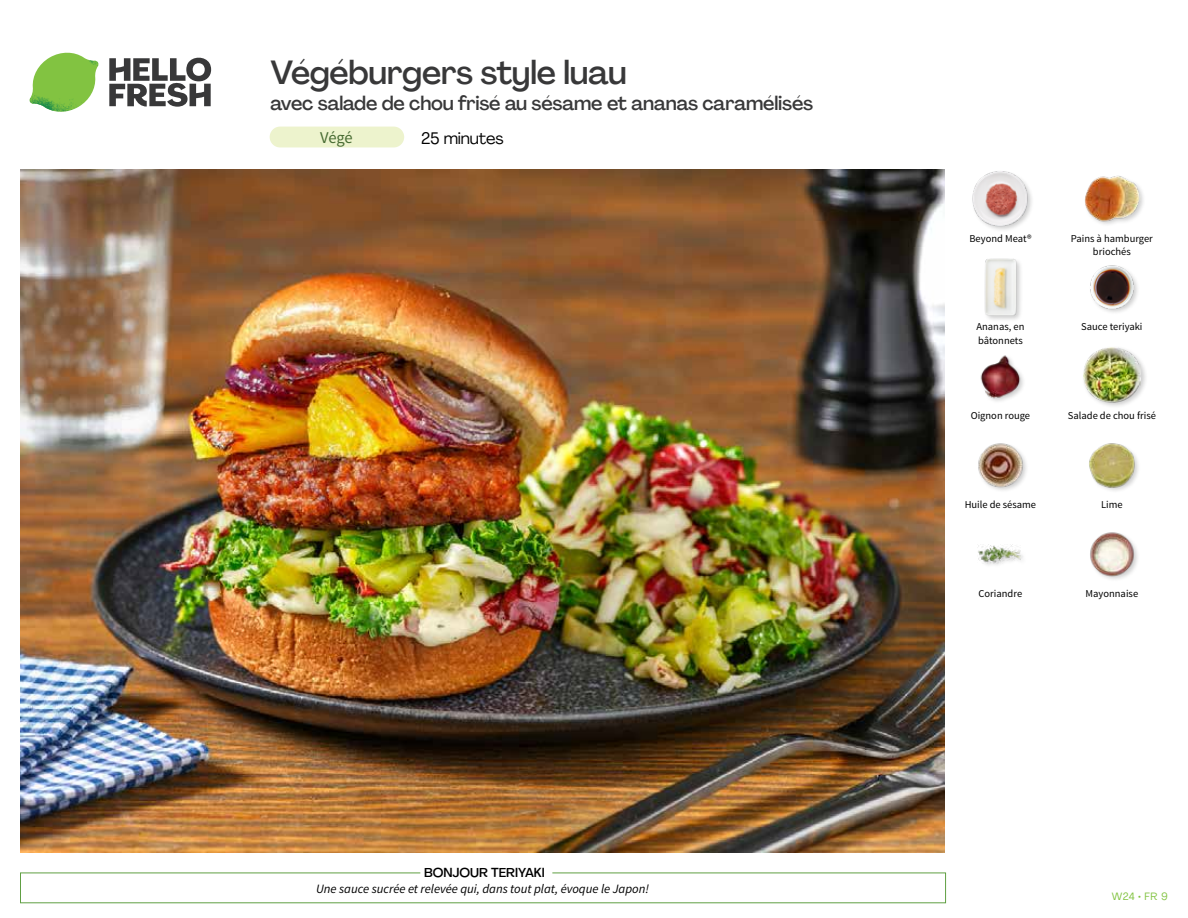
<style>
.page{position:relative;width:1188px;height:918px;background:#fff}
.page>*{position:absolute;margin:0;border:0;box-sizing:border-box;transform-origin:0 0}
.t1{font:500 33px "Agrandir";letter-spacing:-.01em;color:#383839}
.t2{font:500 19.5px "Agrandir";letter-spacing:-.01em;color:#383839}
.t3{font:16.5px "Agrandir";letter-spacing:-.01em;color:#000}
.t4{font:16.5px "Source Sans Pro";color:#476b32}
.t5{font:italic 12.75px "Source Sans Pro";color:#000}
.t6{font:500 12.75px "Agrandir";color:#000}
.t7{font:10.5px/13.5px "Source Sans Pro";color:#000;text-align:center}
.t8{font:10.5px "Agrandir";color:#82c341}
</style>
<div class="page">
<div style="left:270px;top:127px;width:134px;height:20px;background:#edf3cd;border-radius:10px"></div>
<svg style="left:109px;top:57px;width:102px;height:50px"></svg>
<svg style="left:34px;top:53px;width:62px;height:40px"></svg>
<img style="left:67px;top:53px;width:32px;height:26px">
<img style="left:33px;top:75px;width:59px;height:11px">
<img style="left:29px;top:79px;width:61px;height:33px">
<img style="left:65px;top:86px;width:27px;height:25px">
<div style="left:20px;top:873px;width:926px;height:30px;border:1px solid #609f43"></div>
<div style="left:420px;top:865px;width:132px;height:15px;background:#fff"></div>
<img style="left:21px;top:170px;width:924px;height:682px">
<img style="left:1090px;top:532px;width:48px;height:48px">
<img style="left:978px;top:544px;width:45px;height:20px">
<div style="left:1089px;top:443px;width:52px;height:50px;background:#000;opacity:.2"></div>
<img style="left:1089px;top:443px;width:48px;height:47px">
<img style="left:978px;top:443px;width:49px;height:48px">
<div style="left:1082px;top:346px;width:66px;height:63px;background:#000;opacity:.2"></div>
<img style="left:1083px;top:347px;width:58px;height:58px">
<img style="left:980px;top:355px;width:43px;height:46px">
<img style="left:1090px;top:265px;width:48px;height:48px">
<div style="left:984px;top:257px;width:40px;height:66px;background:#000;opacity:.2"></div>
<img style="left:984px;top:259px;width:40px;height:57px">
<div style="left:1084px;top:175px;width:62px;height:52px;background:#000;opacity:.2"></div>
<img style="left:1084px;top:175px;width:57px;height:52px">
<div style="left:971px;top:170px;width:63px;height:62px;background:#000;opacity:.2"></div>
<img style="left:972px;top:170px;width:57px;height:57px">
<h1 class="t1" style="left:271px;top:52px;width:358px">Végéburgers style luau</h1>
<h2 class="t2" style="left:271px;top:91px;width:544px">avec salade de chou frisé au sésame et ananas caramélisés</h2>
<h3 class="t4" style="left:320px;top:128px;width:34px">Végé</h3>
<h3 class="t3" style="left:421px;top:128px;width:84px">25 minutes</h3>
<p class="t6" style="left:424px;top:864px;width:122px">BONJOUR TERIYAKI</p>
<p class="t5" style="left:316px;top:881px;width:334px">Une sauce sucrée et relevée qui, dans tout plat, évoque le Japon!</p>
<p class="t7" style="left:969px;top:232px;width:64px">Beyond Meat®</p>
<p class="t7" style="left:1071px;top:232px;width:84px">Pains à hamburger briochés</p>
<p class="t7" style="left:976px;top:320px;width:49px">Ananas, en</p>
<p class="t7" style="left:1081px;top:320px;width:63px">Sauce teriyaki</p>
<p class="t7" style="left:978px;top:334px;width:46px">bâtonnets</p>
<p class="t7" style="left:971px;top:409px;width:61px">Oignon rouge</p>
<p class="t7" style="left:1068px;top:409px;width:90px">Salade de chou frisé</p>
<p class="t7" style="left:965px;top:498px;width:73px">Huile de sésame</p>
<p class="t7" style="left:1101px;top:498px;width:23px">Lime</p>
<p class="t7" style="left:979px;top:587px;width:45px">Coriandre</p>
<p class="t7" style="left:1086px;top:587px;width:54px">Mayonnaise</p>
<p class="t8" style="left:1112px;top:890px;width:57px">W24 • FR 9</p>
</div>
